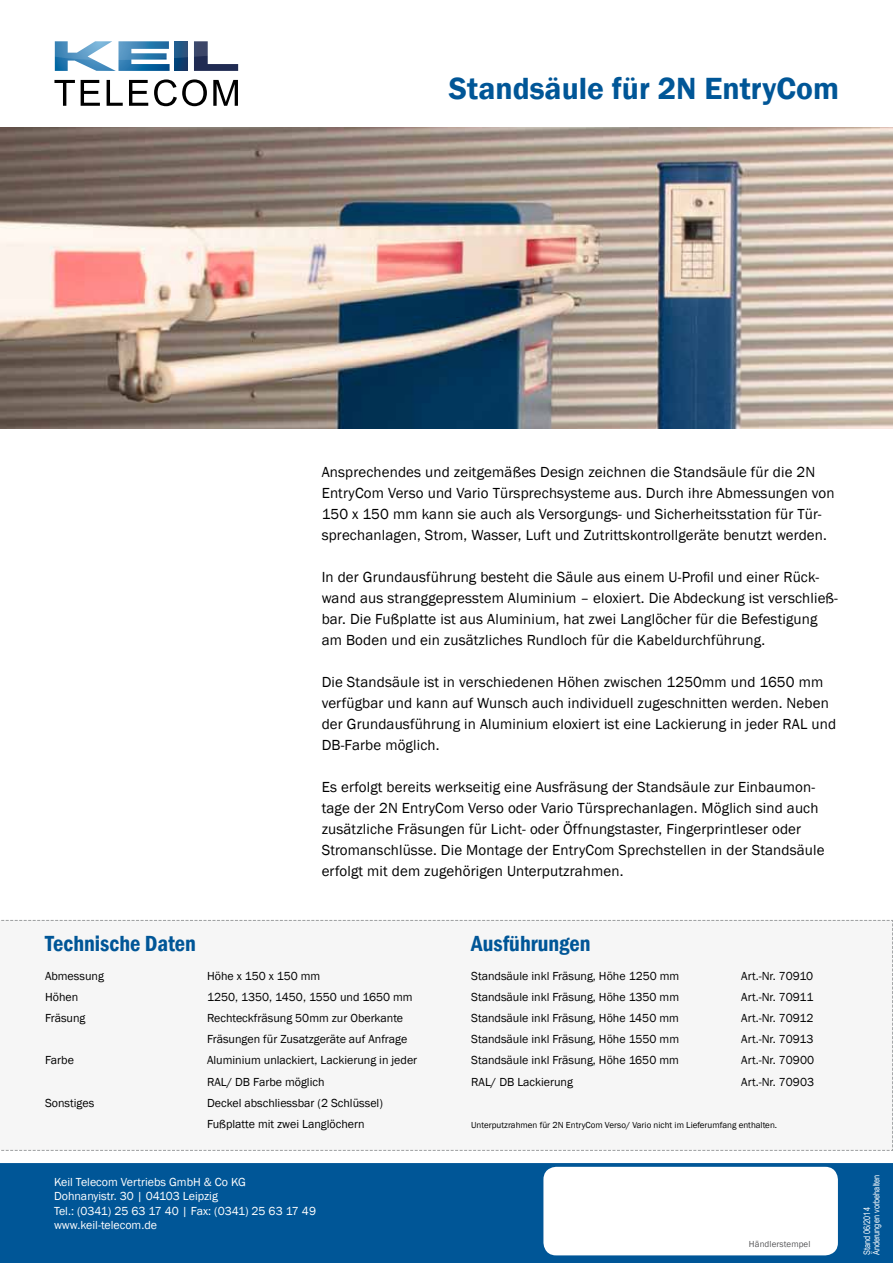
<style>
.page{position:relative;width:893px;height:1263px;background:#fff}
.page>*{position:absolute;margin:0;border:0;box-sizing:border-box;transform-origin:0 0}
.t1{font:600 31.5px "Franklin Gothic";color:#005697}
.t2{font:600 condensed 22.5px "Franklin Gothic";color:#005697}
.t3{font:15px/21px "Franklin Gothic";letter-spacing:.01em;color:#000}
.t4{font:12px/21.1px "Franklin Gothic";color:#000}
.t5{font:12px/14.4px "Franklin Gothic";color:#fff}
.t6{font:9px "Franklin Gothic";color:#000}
.t7{font:9px/9.1px "Arial Narrow";color:#fff}
.t8{font:9px "Franklin Gothic";letter-spacing:.01em;color:#58585a}
</style>
<div class="page">
<img style="left:0;top:128px;width:893px;height:301px">
<div style="left:0;top:1163px;width:893px;height:100px;background:#005697"></div>
<svg style="left:54px;top:80px;width:21px;height:26px"></svg>
<svg style="left:81px;top:80px;width:19px;height:26px"></svg>
<svg style="left:107px;top:80px;width:16px;height:26px"></svg>
<svg style="left:129px;top:80px;width:19px;height:26px"></svg>
<svg style="left:154px;top:79px;width:53px;height:27px"></svg>
<svg style="left:213px;top:80px;width:25px;height:26px"></svg>
<svg style="left:54px;top:41px;width:185px;height:30px"></svg>
<div style="left:543px;top:1167px;width:295px;height:88px;background:#fff;border-radius:13px"></div>
<div style="left:1px;top:920px;width:892px;height:231px;background:#f6f6f6"></div>
<h1 class="t1" style="left:449px;top:69px;width:392px">Standsäule für 2N EntryCom</h1>
<p class="t3" style="left:322px;top:462px;width:514px">Ansprechendes und zeitgemäßes Design zeichnen die Standsäule für die 2N EntryCom Verso und Vario Türsprechsysteme aus. Durch ihre Abmessungen von 150 x 150 mm kann sie auch als Versorgungs- und Sicherheitsstation für Tür&shy;sprechanlagen, Strom, Wasser, Luft und Zutrittskontrollgeräte benutzt werden.</p>
<p class="t3" style="left:322px;top:567px;width:518px">In der Grundausführung besteht die Säule aus einem U-Profil und einer Rück&shy;wand aus stranggepresstem Aluminium – eloxiert. Die Abdeckung ist verschließ&shy;bar. Die Fußplatte ist aus Aluminium, hat zwei Langlöcher für die Befestigung am Boden und ein zusätzliches Rundloch für die Kabeldurchführung.</p>
<p class="t3" style="left:322px;top:672px;width:516px">Die Standsäule ist in verschiedenen Höhen zwischen 1250mm und 1650 mm verfügbar und kann auf Wunsch auch individuell zugeschnitten werden. Neben der Grundausführung in Aluminium eloxiert ist eine Lackierung in jeder RAL und DB-Farbe möglich.</p>
<p class="t3" style="left:322px;top:777px;width:504px">Es erfolgt bereits werkseitig eine Ausfräsung der Standsäule zur Einbaumon&shy;tage der 2N EntryCom Verso oder Vario Türsprechanlagen. Möglich sind auch zusätzliche Fräsungen für Licht- oder Öffnungstaster, Fingerprintleser oder Stromanschlüsse. Die Montage der EntryCom Sprechstellen in der Standsäule erfolgt mit dem zugehörigen Unterputzrahmen.</p>
<h2 class="t2" style="left:45px;top:929px;width:152px">Technische Daten</h2>
<p class="t4" style="left:45px;top:965px;width:60px">Abmessung</p>
<p class="t4" style="left:207px;top:965px;width:115px">Höhe x 150 x 150 mm</p>
<p class="t4" style="left:45px;top:986px;width:35px">Höhen</p>
<p class="t4" style="left:207px;top:986px;width:207px">1250, 1350, 1450, 1550 und 1650 mm</p>
<p class="t4" style="left:45px;top:1008px;width:42px">Fräsung</p>
<p class="t4" style="left:207px;top:1008px;width:202px">Rechteckfräsung 50mm zur Oberkante<br>Fräsungen für Zusatzgeräte auf Anfrage</p>
<p class="t4" style="left:45px;top:1050px;width:30px">Farbe</p>
<p class="t4" style="left:207px;top:1050px;width:212px">Aluminium unlackiert, Lackierung in jeder<br>RAL/ DB Farbe möglich</p>
<p class="t4" style="left:45px;top:1092px;width:51px">Sonstiges</p>
<p class="t4" style="left:207px;top:1092px;width:177px">Deckel abschliessbar (2 Schlüssel)<br>Fußplatte mit zwei Langlöchern</p>
<p class="t5" style="left:54px;top:1175px;width:264px">Keil Telecom Vertriebs GmbH &amp; Co KG<br>Dohnanyistr. 30 | 04103 Leipzig<br>Tel.: (0341) 25 63 17 40 | Fax: (0341) 25 63 17 49 www.keil-telecom.de</p>
<h2 class="t2" style="left:471px;top:929px;width:121px">Ausführungen</h2>
<p class="t4" style="left:471px;top:965px;width:210px">Standsäule inkl Fräsung, Höhe 1250 mm</p>
<p class="t4" style="left:741px;top:965px;width:73px">Art.-Nr. 70910</p>
<p class="t4" style="left:471px;top:986px;width:209px">Standsäule inkl Fräsung, Höhe 1350 mm</p>
<p class="t4" style="left:741px;top:986px;width:74px">Art.-Nr. 70911</p>
<p class="t4" style="left:471px;top:1007px;width:209px">Standsäule inkl Fräsung, Höhe 1450 mm</p>
<p class="t4" style="left:741px;top:1007px;width:74px">Art.-Nr. 70912</p>
<p class="t4" style="left:471px;top:1029px;width:209px">Standsäule inkl Fräsung, Höhe 1550 mm</p>
<p class="t4" style="left:741px;top:1029px;width:74px">Art.-Nr. 70913</p>
<p class="t4" style="left:471px;top:1050px;width:209px">Standsäule inkl Fräsung, Höhe 1650 mm</p>
<p class="t4" style="left:741px;top:1050px;width:74px">Art.-Nr. 70900</p>
<p class="t4" style="left:471px;top:1071px;width:103px">RAL/ DB Lackierung</p>
<p class="t4" style="left:741px;top:1071px;width:74px">Art.-Nr. 70903</p>
<p class="t6" style="left:471px;top:1119px;width:307px">Unterputzrahmen für 2N EntryCom Verso/ Vario nicht im Lieferumfang enthalten.</p>
<p class="t8" style="left:749px;top:1238px;width:63px">Händlerstempel</p>
<p class="t7" style="left:862px;top:1255px;width:82px;rotate:-90deg">Stand 06/2014<br>Änderungen vorbehalten</p>
</div>
